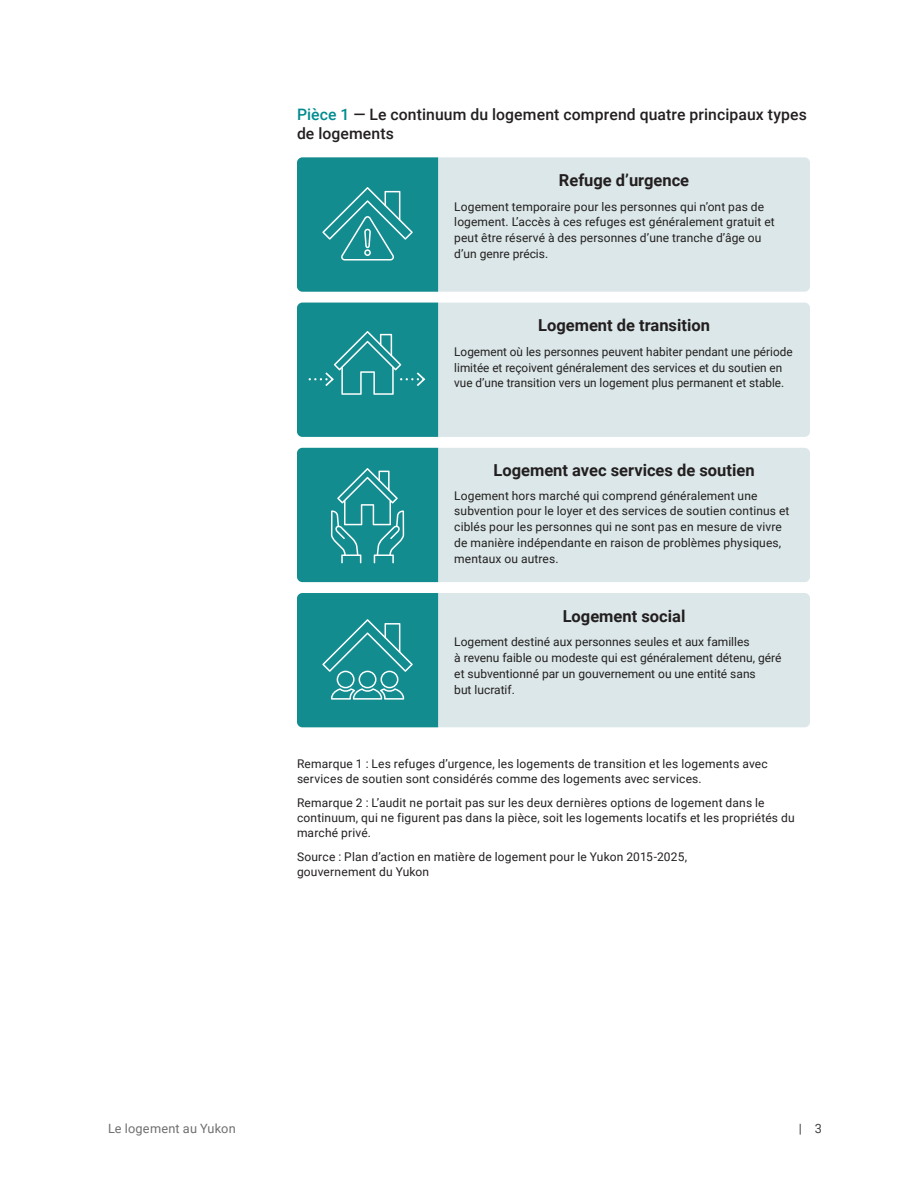
<style>
.page{position:relative;width:918px;height:1188px;background:#fff}
.page>*{position:absolute;margin:0;border:0;box-sizing:border-box;transform-origin:0 0}
.t1{font:700 16.5px "Roboto";color:#231f20}
.Exhibit_Title{font:500 15.75px/18.8px "Roboto";letter-spacing:.01em;color:#231f20}
.t2{font:12.75px "Roboto";letter-spacing:.015em;color:#707071}
.t3{font:12.75px "Roboto";color:#414042}
.Para_Definition_Sour{font:12px/15.8px "Roboto";letter-spacing:.01em;color:#231f20}
.s1{color:#018b8f}
</style>
<div class="page">
<div style="left:297px;top:157px;width:513px;height:135px;background:#dbe7e8;border-radius:5px"></div>
<svg style="left:297px;top:157px;width:141px;height:135px;background:#1d9194"></svg>
<div style="left:297px;top:593px;width:513px;height:134px;background:#dbe7e8;border-radius:5px"></div>
<svg style="left:297px;top:593px;width:141px;height:134px;background:#1e9194"></svg>
<div style="left:297px;top:303px;width:513px;height:134px;background:#dbe7e8;border-radius:5px"></div>
<div style="left:297px;top:303px;width:141px;height:134px;background:#138c8f"></div>
<div style="left:297px;top:448px;width:513px;height:134px;background:#dbe7e8;border-radius:5px"></div>
<svg style="left:297px;top:448px;width:141px;height:134px;background:#1e9194"></svg>
<p class="Exhibit_Title" style="left:297px;top:104px;width:511px"><span class="s1">Pièce 1</span> — Le continuum du logement comprend quatre principaux types de logements</p>
<p class="t1" style="left:559px;top:168px;width:132px">Refuge d’urgence</p>
<p class="Para_Definition_Sour" style="left:454px;top:198px;width:322px">Logement temporaire pour les personnes qui n’ont pas de logement. L’accès à ces refuges est généralement gratuit et peut être réservé à des personnes d’une tranche d’âge ou d’un genre précis.</p>
<p class="t1" style="left:538px;top:314px;width:173px">Logement de transition</p>
<p class="Para_Definition_Sour" style="left:454px;top:343px;width:340px">Logement où les personnes peuvent habiter pendant une période limitée et reçoivent généralement des services et du soutien en vue d’une transition vers un logement plus permanent et stable.</p>
<p class="t1" style="left:493px;top:459px;width:263px">Logement avec services de soutien</p>
<p class="Para_Definition_Sour" style="left:454px;top:487px;width:337px">Logement hors marché qui comprend généralement une subvention pour le loyer et des services de soutien continus et ciblés pour les personnes qui ne sont pas en mesure de vivre de manière indépendante en raison de problèmes physiques, mentaux ou autres.</p>
<p class="t1" style="left:563px;top:604px;width:124px">Logement social</p>
<p class="Para_Definition_Sour" style="left:454px;top:634px;width:329px">Logement destiné aux personnes seules et aux familles<br>à revenu faible ou modeste qui est généralement détenu, géré et subventionné par un gouvernement ou une entité sans<br>but lucratif.</p>
<p class="Para_Definition_Sour" style="left:297px;top:756px;width:472px;line-height:15px">Remarque 1 : Les refuges d’urgence, les logements de transition et les logements avec services de soutien sont considérés comme des logements avec services.</p>
<p class="Para_Definition_Sour" style="left:297px;top:795px;width:499px;line-height:15px">Remarque 2 : L’audit ne portait pas sur les deux dernières options de logement dans le continuum, qui ne figurent pas dans la pièce, soit les logements locatifs et les propriétés du marché privé.</p>
<p class="Para_Definition_Sour" style="left:297px;top:849px;width:392px;line-height:15px">Source : Plan d’action en matière de logement pour le Yukon 2015‑2025, gouvernement du Yukon</p>
<p class="t2" style="left:108px;top:1120px;width:129px">Le logement au Yukon</p>
<p class="t3" style="left:799px;top:1120px;width:25px">| 3</p>
</div>
